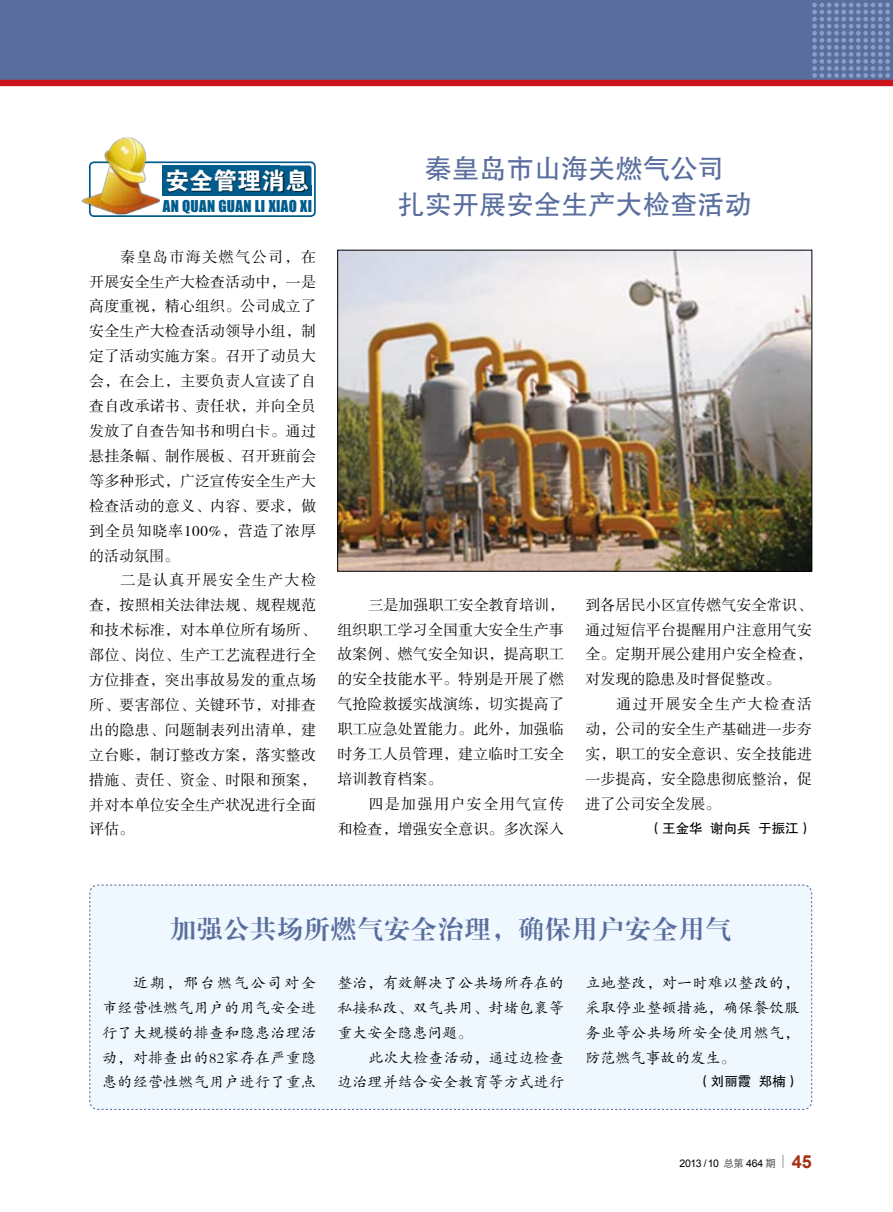
<style>
.page{position:relative;width:893px;height:1212px;background:#fff}
.page>*{position:absolute;margin:0;border:0;box-sizing:border-box;transform-origin:0 0}
.t1{font:27px/36px "FZHTJW GB1 0";letter-spacing:.01em;color:#596e9e;text-align:center}
.t2{font:25.5px "FZXBSJW GB1 0";letter-spacing:.05em;color:#596e9e}
.t3{font:24px "FZDHTJW GB1 0";color:#fff}
.t4{font:15px/24.9px "FZSSJW GB1 0";letter-spacing:.01em;color:#000;text-align:justify}
.t5{font:15px/24.9px "FZKTJW GB1 0";letter-spacing:.02em;color:#000;text-align:justify}
.t6{font:15px/24.9px "FZSSJW GB1 0";letter-spacing:.095em;color:#000;text-align:right}
.t7{font:15px "Impact";letter-spacing:.02em;color:#005c8c}
.t8{font:13.5px "FZHTJW GB1 0";color:#000}
.t9{font:10.5px "Arial";letter-spacing:-.04em;color:#000}
.s1{font-family:"FZHTJW GB1 0";color:#595757}
.s2{font-weight:700;font-size:18px;color:#a62e14}
</style>
<div class="page">
<div style="left:0;top:0;width:893px;height:82px;background:#596e9e"></div>
<div style="left:0;top:80px;width:893px;height:6px;background:#cc141d"></div>
<svg style="left:812px;top:3px;width:78px;height:75px"></svg>
<svg style="left:782px;top:1155px;width:1px;height:13px"></svg>
<div style="left:89px;top:884px;width:724px;height:226px;background:#eff8fe"></div>
<div style="left:89px;top:161px;width:227px;height:56px;border:2px solid #005c8c;border-radius:4px"></div>
<div style="left:162px;top:165px;width:149px;height:31px;background:#005c8c;border-radius:3px"></div>
<div style="left:162px;top:185px;width:149px;height:11px;background:#005c8c"></div>
<div style="left:167px;top:169px;width:142px;height:24px;background:#000;opacity:.65"></div>
<img style="left:81px;top:137px;width:93px;height:80px">
<img style="left:339px;top:252px;width:471px;height:317px">
<div style="left:337px;top:250px;width:475px;height:321px;border:1px solid #000"></div>
<h3 class="t3" style="left:165px;top:168px;width:145px">安全管理消息</h3>
<p class="t7" style="left:163px;top:194px;width:151px">AN QUAN GUAN LI XIAO XI</p>
<p class="t4" style="left:89px;top:245px;width:228px;text-indent:31px">秦皇岛市海关燃气公司，在开展安全生产大检查活动中，一是高度重视，精心组织。公司成立了安全生产大检查活动领导小组，制定了活动实施方案。召开了动员大会，在会上，主要负责人宣读了自查自改承诺书、责任状，并向全员发放了自查告知书和明白卡。通过悬挂条幅、制作展板、召开班前会等多种形式，广泛宣传安全生产大检查活动的意义、内容、要求，做到全员知晓率100%，营造了浓厚的活动氛围。</p>
<p class="t4" style="left:89px;top:569px;width:228px;text-indent:31px">二是认真开展安全生产大检查，按照相关法律法规、规程规范和技术标准，对本单位所有场所、部位、岗位、生产工艺流程进行全方位排查，突出事故易发的重点场所、要害部位、关键环节，对排查出的隐患、问题制表列出清单，建立台账，制订整改方案，落实整改措施、责任、资金、时限和预案，并对本单位安全生产状况进行全面评估。</p>
<h1 class="t1" style="left:398px;top:151px;width:356px">秦皇岛市山海关燃气公司<br>扎实开展安全生产大检查活动</h1>
<p class="t4" style="left:337px;top:593px;width:228px;text-indent:31px">三是加强职工安全教育培训，组织职工学习全国重大安全生产事故案例、燃气安全知识，提高职工的安全技能水平。特别是开展了燃气抢险救援实战演练，切实提高了职工应急处置能力。此外，加强临时务工人员管理，建立临时工安全培训教育档案。</p>
<p class="t6" style="left:337px;top:792px;width:228px">四是加强用户安全用气宣传<br>和检查，增强安全意识。多次深入</p>
<p class="t4" style="left:585px;top:593px;width:228px">到各居民小区宣传燃气安全常识、通过短信平台提醒用户注意用气安全。定期开展公建用户安全检查，对发现的隐患及时督促整改。</p>
<p class="t4" style="left:585px;top:692px;width:228px;text-indent:31px">通过开展安全生产大检查活动，公司的安全生产基础进一步夯实，职工的安全意识、安全技能进一步提高，安全隐患彻底整治，促进了公司安全发展。</p>
<p class="t8" style="left:649px;top:820px;width:165px">（王金华 谢向兵 于振江）</p>
<h2 class="t2" style="left:170px;top:914px;width:562px">加强公共场所燃气安全治理，确保用户安全用气</h2>
<p class="t5" style="left:337px;top:970px;width:228px">整治，有效解决了公共场所存在的私接私改、双气共用、封堵包裹等重大安全隐患问题。</p>
<p class="t5" style="left:337px;top:1045px;width:228px;text-align:right">此次大检查活动，通过边检查<br>边治理并结合安全教育等方式进行</p>
<p class="t5" style="left:585px;top:970px;width:216px">立地整改，对一时难以整改的，采取停业整顿措施，确保餐饮服务业等公共场所安全使用燃气，防范燃气事故的发生。</p>
<p class="t8" style="left:697px;top:1074px;width:103px">（刘丽霞 郑楠）</p>
<p class="t5" style="left:102px;top:970px;width:216px;text-indent:31px">近期，邢台燃气公司对全市经营性燃气用户的用气安全进行了大规模的排查和隐患治理活动，对排查出的82家存在严重隐患的经营性燃气用户进行了重点</p>
<p class="t9" style="left:680px;top:1156px;width:134px">2013 / 10 <span class="s1">总第</span> 464 <span class="s1">期</span> <span class="s2">45</span></p>
</div>
